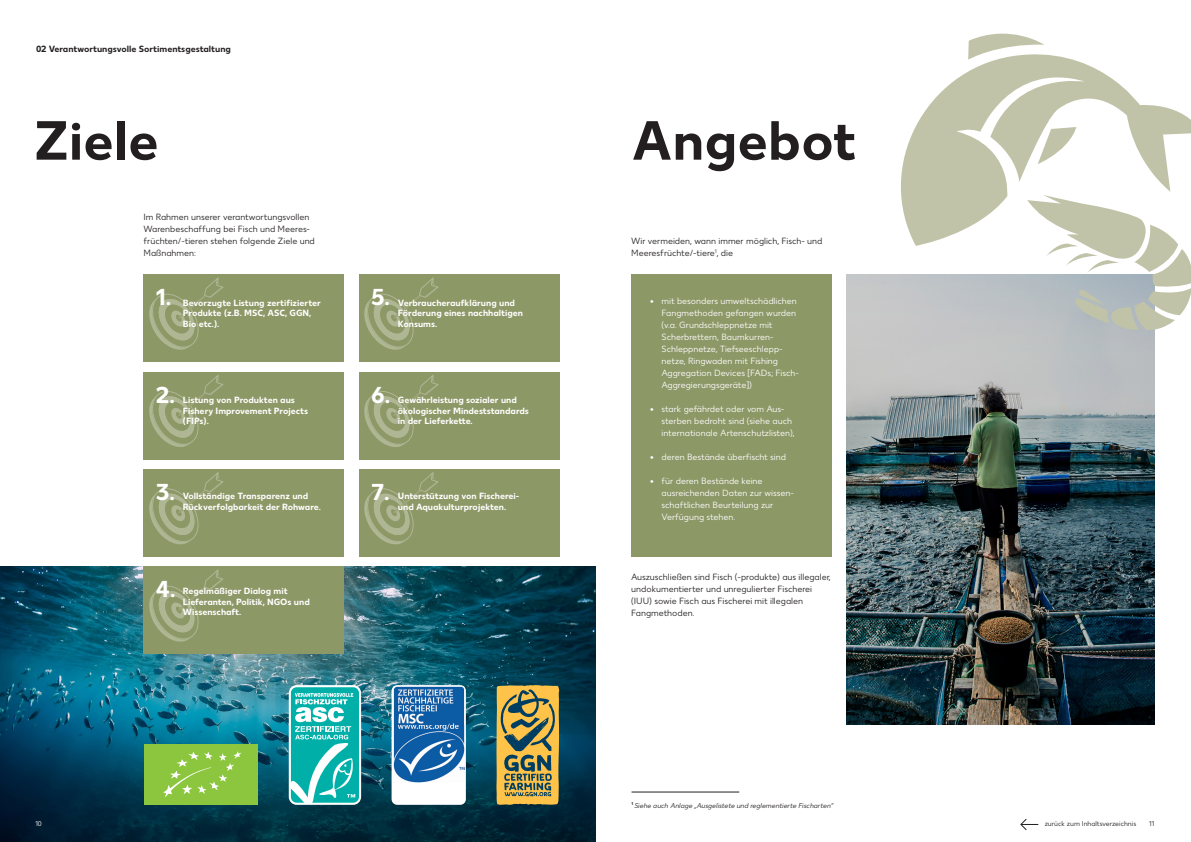
<style>
.page{position:relative;width:1191px;height:842px;background:#fff}
.page>*{position:absolute;margin:0;border:0;box-sizing:border-box;transform-origin:0 0}
.t1{font:700 55px "Kaufland";color:#231f20}
.t2{font:700 23px "Kaufland";color:#fff}
.t3{font:9px/12px "Kaufland";color:#fff}
.t4{font:700 9px/10.8px "Kaufland";color:#fff}
.t5{font:9px/12px "Kaufland";color:#231f20}
.t6{font:700 9px "Kaufland";color:#231f20}
.t7{font:italic 7px "Kaufland";color:#231f20}
.t8{font:7px "Kaufland";color:#231f20}
.t9{font:7px "Kaufland";color:#fff}
</style>
<div class="page">
<img style="left:0;top:566px;width:595px;height:276px">
<div style="left:143px;top:274px;width:201px;height:88px;background:#8d9867"></div>
<div style="left:358px;top:274px;width:201px;height:88px;background:#8d9867"></div>
<div style="left:143px;top:372px;width:201px;height:87px;background:#8d9867"></div>
<div style="left:358px;top:372px;width:201px;height:87px;background:#8d9867"></div>
<div style="left:143px;top:469px;width:201px;height:88px;background:#8d9867"></div>
<div style="left:358px;top:469px;width:201px;height:88px;background:#8d9867"></div>
<div style="left:143px;top:566px;width:201px;height:88px;background:#8d9867"></div>
<div style="left:631px;top:274px;width:200px;height:283px;background:#8d9867"></div>
<img style="left:846px;top:274px;width:308px;height:450px">
<svg style="left:289px;top:685px;width:72px;height:120px"></svg>
<div style="left:391px;top:685px;width:75px;height:120px;background:#fff;border-radius:6px"></div>
<img style="left:393px;top:686px;width:71px;height:96px">
<svg style="left:496px;top:685px;width:63px;height:120px;background:#ae994f"></svg>
<div style="left:145px;top:744px;width:113px;height:61px;background:#8bc63e"></div>
<svg style="left:163px;top:751px;width:78px;height:46px"></svg>
<svg style="left:149px;top:277px;width:75px;height:73px"></svg>
<svg style="left:364px;top:277px;width:75px;height:73px"></svg>
<svg style="left:149px;top:374px;width:75px;height:73px"></svg>
<svg style="left:364px;top:374px;width:75px;height:73px"></svg>
<svg style="left:149px;top:472px;width:75px;height:73px"></svg>
<svg style="left:364px;top:472px;width:75px;height:73px"></svg>
<svg style="left:149px;top:569px;width:75px;height:73px"></svg>
<svg style="left:901px;top:54px;width:290px;height:192px"></svg>
<svg style="left:1037px;top:127px;width:39px;height:37px"></svg>
<svg style="left:968px;top:33px;width:76px;height:27px"></svg>
<svg style="left:1027px;top:195px;width:164px;height:136px"></svg>
<hr style="left:631px;top:792px;width:108px;height:1px;background:#231f20">
<svg style="left:1020px;top:818px;width:18px;height:12px"></svg>
<p class="t6" style="left:36px;top:43px;width:196px">02 Verantwortungsvolle Sortimentsgestaltung</p>
<h1 class="t1" style="left:34px;top:107px;width:126px">Ziele</h1>
<p class="t5" style="left:143px;top:211px;width:173px">Im Rahmen unserer verantwortungsvollen Warenbeschaffung bei Fisch und Meeres&shy;früchten/-tieren stehen folgende Ziele und Maßnahmen:</p>
<h2 class="t2" style="left:156px;top:283px;width:17px">1.</h2>
<h2 class="t2" style="left:371px;top:283px;width:21px">5.</h2>
<p class="t4" style="left:183px;top:297px;width:139px">Bevorzugte Listung zertifizierter<br>Produkte (z.B. MSC, ASC, GGN,<br>Bio etc.).</p>
<p class="t4" style="left:398px;top:297px;width:127px">Verbraucheraufklärung und<br>Förderung eines nachhaltigen<br>Konsums.</p>
<h2 class="t2" style="left:156px;top:381px;width:20px">2.</h2>
<h2 class="t2" style="left:371px;top:381px;width:21px">6.</h2>
<p class="t4" style="left:183px;top:394px;width:127px">Listung von Produkten aus<br>Fishery Improvement Projects (FIPs).</p>
<p class="t4" style="left:398px;top:394px;width:133px">Gewährleistung sozialer und ökologischer Mindeststandards in der Lieferkette.</p>
<h2 class="t2" style="left:156px;top:478px;width:21px">3.</h2>
<h2 class="t2" style="left:371px;top:478px;width:20px">7.</h2>
<p class="t4" style="left:183px;top:491px;width:139px">Vollständige Transparenz und<br>Rückverfolgbarkeit der Rohware.</p>
<p class="t4" style="left:398px;top:491px;width:123px">Unterstützung von Fischerei&shy;und Aquakulturprojekten.</p>
<h2 class="t2" style="left:156px;top:575px;width:21px">4.</h2>
<p class="t4" style="left:183px;top:585px;width:128px">Regelmäßiger Dialog mit<br>Lieferanten, Politik, NGOs und<br>Wissenschaft.</p>
<h1 class="t1" style="left:631px;top:107px;width:226px">Angebot</h1>
<p class="t5" style="left:631px;top:235px;width:193px">Wir vermeiden, wann immer möglich, Fisch- und<br>Meeresfrüchte/-tiere<sup>1</sup>, die</p>
<p class="t3" style="left:661px;top:295px;width:139px;text-indent:-11px">• mit besonders umweltschädlichen<br>Fangmethoden gefangen wurden (v.a. Grundschleppnetze mit<br>Scherbrettern, Baumkurren-<br>Schleppnetze, Tiefseeschlepp&shy;netze, Ringwaden mit Fishing<br>Aggregation Devices [FADs; Fisch-<br>Aggregierungsgeräte])</p>
<p class="t3" style="left:661px;top:403px;width:134px;text-indent:-11px">• stark gefährdet oder vom Aus&shy;sterben bedroht sind (siehe auch internationale Artenschutzlisten),</p>
<p class="t3" style="left:650px;top:451px;width:137px">• deren Bestände überfischt sind</p>
<p class="t3" style="left:661px;top:475px;width:133px;text-indent:-11px">• für deren Bestände keine ausreichenden Daten zur wissen&shy;schaftlichen Beurteilung zur<br>Verfügung stehen.</p>
<p class="t5" style="left:631px;top:571px;width:201px">Auszuschließen sind Fisch (-produkte) aus illegaler, undokumentierter und unregulierter Fischerei (IUU) sowie Fisch aus Fischerei mit illegalen Fangmethoden.</p>
<p class="t7" style="left:631px;top:801px;width:203px"><sup>1</sup> Siehe auch Anlage „Ausgelistete und reglementierte Fischarten“</p>
<p class="t9" style="left:35px;top:820px;width:8px">10</p>
<p class="t8" style="left:1044px;top:820px;width:93px">zurück zum Inhaltsverzeichnis</p>
<p class="t8" style="left:1149px;top:820px;width:7px">11</p>
</div>
